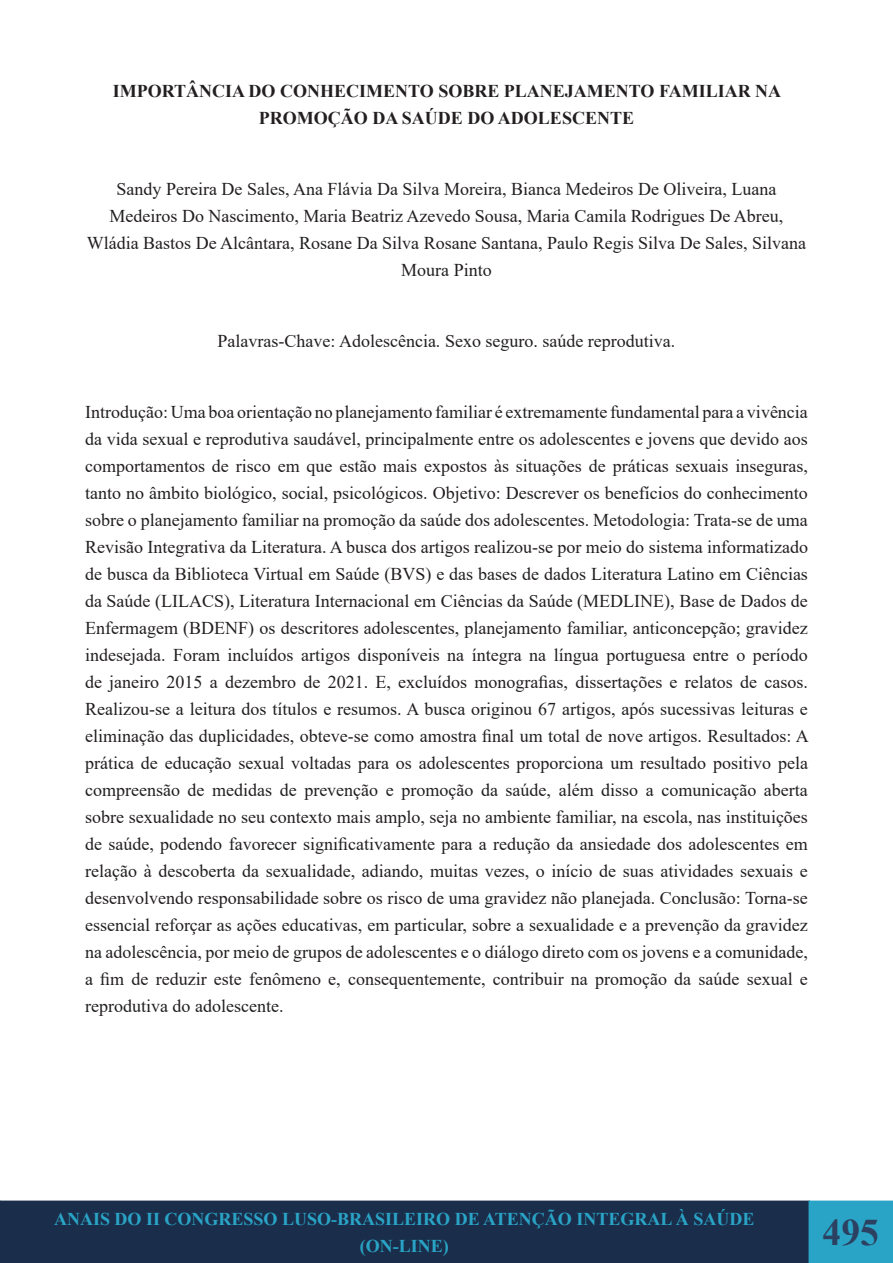
<style>
.page{position:relative;width:893px;height:1263px;background:#fff}
.page>*{position:absolute;margin:0;border:0;box-sizing:border-box;transform-origin:0 0}
.t1{font:700 37.5px "Times New Roman";color:#2c4161}
.t2{font:18px/27px "Times New Roman";color:#231f20;text-align:center}
.t3{font:700 18px/27px "Times New Roman";color:#231f20;text-align:center}
.t4{font:700 18px/26.5px "Times New Roman";color:#2aa4c6;text-align:center}
</style>
<div class="page">
<div style="left:0;top:1200px;width:808px;height:63px;background:#1a2e4b"></div>
<div style="left:809px;top:1201px;width:83px;height:62px;background:#2aa4c6"></div>
<div style="left:808px;top:1200px;width:85px;height:63px;border:2px solid #2aa4c6"></div>
<p class="t3" style="left:113px;top:77px;width:670px">IMPORTÂNCIA DO CONHECIMENTO SOBRE PLANEJAMENTO FAMILIAR NA<br>PROMOÇÃO DA SAÚDE DO ADOLESCENTE</p>
<p class="t2" style="left:87px;top:175px;width:721px">Sandy Pereira De Sales, Ana Flávia Da Silva Moreira, Bianca Medeiros De Oliveira, Luana Medeiros Do Nascimento, Maria Beatriz Azevedo Sousa, Maria Camila Rodrigues De Abreu, Wládia Bastos De Alcântara, Rosane Da Silva Rosane Santana, Paulo Regis Silva De Sales, Silvana Moura Pinto</p>
<p class="t2" style="left:218px;top:327px;width:459px">Palavras-Chave: Adolescência. Sexo seguro. saúde reprodutiva.</p>
<p class="t2" style="left:85px;top:398px;width:725px;text-align:justify">Introdução: Uma boa orientação no planejamento familiar é extremamente fundamental para a vivência da vida sexual e reprodutiva saudável, principalmente entre os adolescentes e jovens que devido aos comportamentos de risco em que estão mais expostos às situações de práticas sexuais inseguras, tanto no âmbito biológico, social, psicológicos. Objetivo: Descrever os benefícios do conhecimento sobre o planejamento familiar na promoção da saúde dos adolescentes. Metodologia: Trata-se de uma Revisão Integrativa da Literatura. A busca dos artigos realizou-se por meio do sistema informatizado de busca da Biblioteca Virtual em Saúde (BVS) e das bases de dados Literatura Latino em Ciências da Saúde (LILACS), Literatura Internacional em Ciências da Saúde (MEDLINE), Base de Dados de Enfermagem (BDENF) os descritores adolescentes, planejamento familiar, anticoncepção; gravidez indesejada. Foram incluídos artigos disponíveis na íntegra na língua portuguesa entre o período de janeiro 2015 a dezembro de 2021. E, excluídos monografias, dissertações e relatos de casos.<br>Realizou-se a leitura dos títulos e resumos. A busca originou 67 artigos, após sucessivas leituras e eliminação das duplicidades, obteve-se como amostra final um total de nove artigos. Resultados: A prática de educação sexual voltadas para os adolescentes proporciona um resultado positivo pela compreensão de medidas de prevenção e promoção da saúde, além disso a comunicação aberta sobre sexualidade no seu contexto mais amplo, seja no ambiente familiar, na escola, nas instituições de saúde, podendo favorecer significativamente para a redução da ansiedade dos adolescentes em relação à descoberta da sexualidade, adiando, muitas vezes, o início de suas atividades sexuais e desenvolvendo responsabilidade sobre os risco de uma gravidez não planejada. Conclusão: Torna-se essencial reforçar as ações educativas, em particular, sobre a sexualidade e a prevenção da gravidez na adolescência, por meio de grupos de adolescentes e o diálogo direto com os jovens e a comunidade, a fim de reduzir este fenômeno e, consequentemente, contribuir na promoção da saúde sexual e reprodutiva do adolescente.</p>
<p class="t4" style="left:54px;top:1205px;width:702px">ANAIS DO II CONGRESSO LUSO-BRASILEIRO DE ATENÇÃO INTEGRAL À SAÚDE (ON-LINE)</p>
<h1 class="t1" style="left:823px;top:1205px;width:58px">495</h1>
</div>
